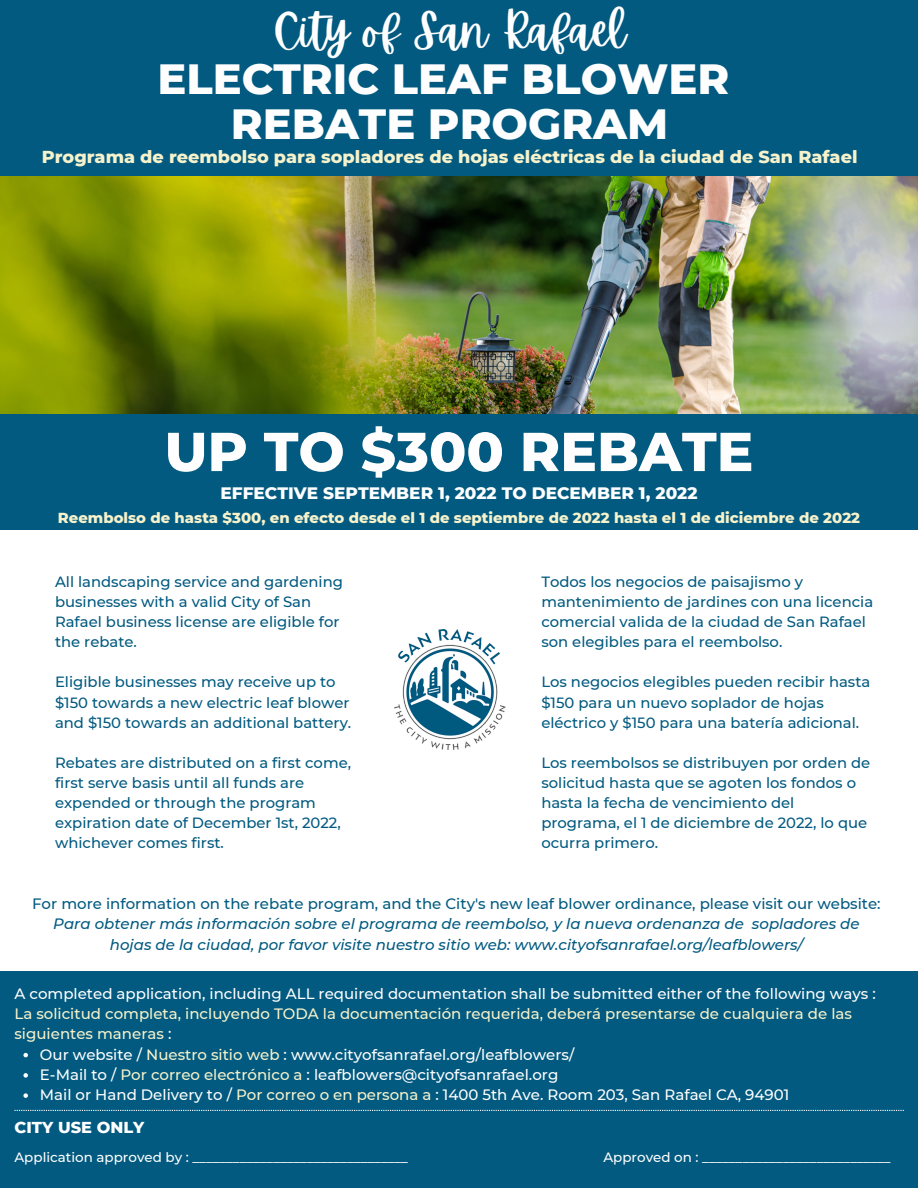
<style>
.page{position:relative;width:918px;height:1188px;background:#fff}
.page>*{position:absolute;margin:0;border:0;box-sizing:border-box;transform-origin:0 0}
.t1{font:800 54.75px "Montserrat";color:#fefefe}
.t2{font:46.2px "Apricots";color:#fefefe}
.t3{font:800 43.2px/44.4px "Montserrat";color:#fefefe;text-align:center}
.t4{font:800 17.7px "Montserrat";color:#f6f2cb}
.t5{font:800 16.95px "Montserrat";color:#fefefe}
.t6{font:800 16.2px "Montserrat";color:#fff}
.t7{font:500 15px/20.2px "Montserrat";color:#fefefe}
.t8{font:italic 500 15px/20.2px "Montserrat";color:#025a80;text-align:center}
.t9{font:500 15px/20.2px "Montserrat";color:#f6f2cb}
.t10{font:500 15px "Montserrat";color:#025a80}
.t11{font:500 14.85px/20.1px "Montserrat";color:#025a80}
.t12{font:800 14.85px "Montserrat";color:#f6f2cb}
.t13{font:500 13.5px "Montserrat";color:#fff}
.s1{color:#fefefe}
.s2{color:#f6f2cb}
</style>
<div class="page">
<img style="left:394px;top:629px;width:111px;height:121px">
<div style="left:1px;top:972px;width:917px;height:146px;background:#025a80"></div>
<img style="left:0;top:176px;width:918px;height:239px">
<div style="left:0;top:415px;width:918px;height:115px;background:#025a80"></div>
<div style="left:0;top:0;width:918px;height:176px;background:#025a80"></div>
<div style="left:0;top:1117px;width:918px;height:71px;background:#025a80"></div>
<svg style="left:23px;top:1053px;width:5px;height:4px"></svg>
<svg style="left:23px;top:1073px;width:5px;height:5px"></svg>
<svg style="left:23px;top:1093px;width:5px;height:5px"></svg>
<svg style="left:14px;top:1110px;width:890px;height:1px"></svg>
<h2 class="t2" style="left:273px;top:4px;width:355px">City of San Rafael</h2>
<h3 class="t3" style="left:157px;top:57px;width:573px">ELECTRIC LEAF BLOWER<br>REBATE PROGRAM</h3>
<p class="t4" style="left:42px;top:146px;width:817px">Programa de reembolso para sopladores de hojas eléctricas de la ciudad de San Rafael</p>
<h1 class="t1" style="left:165px;top:418px;width:590px">UP TO $300 REBATE</h1>
<p class="t5" style="left:220px;top:482px;width:479px">EFFECTIVE SEPTEMBER 1, 2022 TO DECEMBER 1, 2022</p>
<p class="t12" style="left:58px;top:509px;width:804px">Reembolso de hasta $300, en efecto desde el 1 de septiembre de 2022 hasta el 1 de diciembre de 2022</p>
<p class="t11" style="left:55px;top:572px;width:289px">All landscaping service and gardening businesses with a valid City of San<br>Rafael business license are eligible for the rebate.</p>
<p class="t11" style="left:55px;top:672px;width:298px">Eligible businesses may receive up to $150 towards a new electric leaf blower and $150 towards an additional battery.</p>
<p class="t11" style="left:55px;top:753px;width:298px">Rebates are distributed on a first come, first serve basis until all funds are expended or through the program expiration date of December 1st, 2022, whichever comes first.</p>
<p class="t11" style="left:541px;top:572px;width:333px">Todos los negocios de paisajismo y mantenimiento de jardines con una licencia comercial valida de la ciudad de San Rafael son elegibles para el reembolso.</p>
<p class="t11" style="left:541px;top:672px;width:331px">Los negocios elegibles pueden recibir hasta $150 para un nuevo soplador de hojas eléctrico y $150 para una batería adicional.</p>
<p class="t11" style="left:541px;top:753px;width:330px">Los reembolsos se distribuyen por orden de solicitud hasta que se agoten los fondos o hasta la fecha de vencimiento del programa, el 1 de diciembre de 2022, lo que ocurra primero.</p>
<p class="t10" style="left:32px;top:895px;width:850px">For more information on the rebate program, and the City's new leaf blower ordinance, please visit our website:</p>
<p class="t8" style="left:53px;top:914px;width:808px">Para obtener más información sobre el programa de reembolso, y la nueva ordenanza de sopladores de hojas de la ciudad, por favor visite nuestro sitio web: www.cityofsanrafael.org/leafblowers/</p>
<p class="t7" style="left:14px;top:983px;width:863px">A completed application, including ALL required documentation shall be submitted either of the following ways :</p>
<p class="t9" style="left:14px;top:1004px;width:839px">La solicitud completa, incluyendo TODA la documentación requerida, deberá presentarse de cualquiera de las siguientes maneras <span class="s1">:</span></p>
<p class="t7" style="left:40px;top:1044px;width:751px">Our website / <span class="s2">Nuestro sitio web</span> : www.cityofsanrafael.org/leafblowers/<br>E-Mail to / <span class="s2">Por correo electrónico a</span> : leafblowers@cityofsanrafael.org<br>Mail or Hand Delivery to / <span class="s2">Por correo o en persona a</span> : 1400 5th Ave. Room 203, San Rafael CA, 94901</p>
<p class="t6" style="left:14px;top:1117px;width:132px">CITY USE ONLY</p>
<p class="t13" style="left:14px;top:1149px;width:395px">Application approved by : ________________________________</p>
<p class="t13" style="left:603px;top:1149px;width:289px">Approved on : ____________________________</p>
</div>
